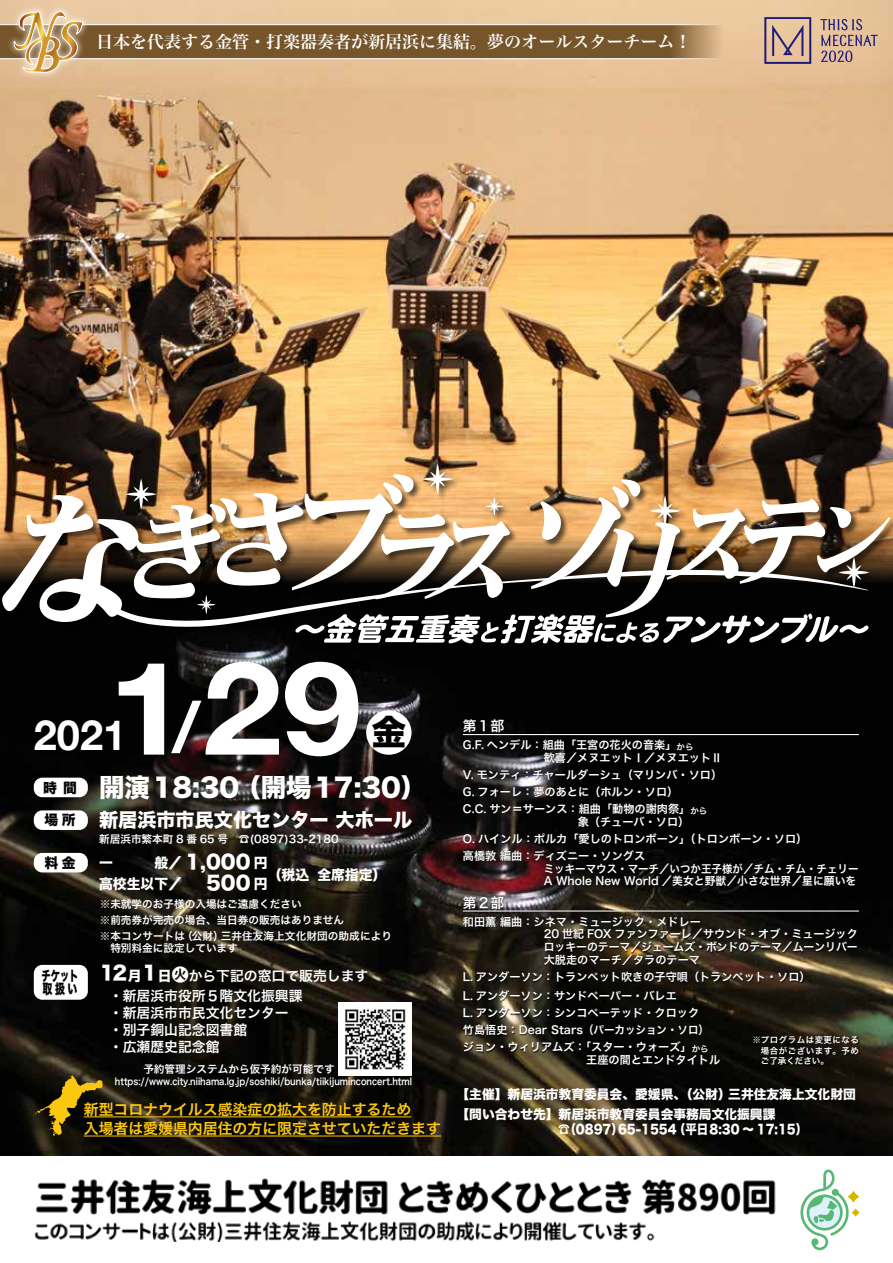
<style>
.page{position:relative;width:893px;height:1263px;background:#fff}
.page>*{position:absolute;margin:0;border:0;box-sizing:border-box;transform-origin:0 0}
.t1{font:700 41.55px "Helvetica Neue";color:#fff}
.t2{font:34.8px "Hira Kaku Std N W8";color:#000}
.t3{font:25.5px "Hira Kaku Std N W8";color:#fff}
.t4{font:19.2px "Hira Kaku Std N W8";color:#fff}
.t5{font:16.95px "Hira Min Pro N W6";color:#fff}
.t6{font:14.85px/19.2px "Hira Kaku Pro N W6";color:#fcc80f}
.t7{font:13.8px/17px "Hira Kaku Pro N W6";color:#fff}
.t8{font:13.8px/21.3px "Hira Kaku Std N W8";color:#fff}
.t9{font:13.8px "Hira Kaku Pro W6";color:#fff}
.t10{font:13.8px/13.8px "Hira Kaku Std N W8";letter-spacing:.25em;color:#000;scale:.67 1}
.t11{font:13.8px "Hira Kaku Std N W8";letter-spacing:.25em;color:#000}
.t12{font:12.75px/20.2px "Hira Kaku Std N W8";color:#fff}
.t13{font:12.75px "Hira Kaku Std N W8";color:#fff;scale:.91 1}
.t14{font:11.1px/17px "Hira Kaku Pro N W6";color:#fff}
.t15{font:11.1px/12.8px "Hira Kaku Pro N W6";color:#fff;scale:.94 1}
.t16{font:10.65px/15.9px "Hira Kaku Pro N W6";color:#fff}
.t17{font:9.6px "Hira Kaku Pro N W6";color:#fff;scale:.86 1}
.t18{font:8.55px/10.6px "Hira Kaku Pro N W6";letter-spacing:.055em;color:#fff;text-align:justify}
.s1{font-size:70.2px}
.s2{font-size:129.9px}
.s3{font-size:19.2px}
.s4{font-size:13.8px}
.s5{font-family:"Hira Kaku Std N W8";font-size:19.2px}
.s6{font-family:"Hira Kaku Std N W8"}
.s7{font-size:16.95px}
</style>
<div class="page">
<img style="left:0;top:589px;width:893px;height:567px">
<img style="left:0;top:0;width:893px;height:589px">
<div style="left:2px;top:464px;width:891px;height:188px;background:#000"></div>
<img style="left:1px;top:464px;width:889px;height:179px">
<div style="left:463px;top:720px;width:398px;height:346px;background:#000;opacity:.8"></div>
<hr style="left:463px;top:734px;width:396px;height:1px;background:#fff">
<hr style="left:463px;top:910px;width:396px;height:1px;background:#fff">
<div style="left:753px;top:1036px;width:107px;height:30px;background:#000;opacity:.75"></div>
<div style="left:366px;top:710px;width:45px;height:45px;background:#fff;border-radius:50%"></div>
<div style="left:34px;top:778px;width:54px;height:19px;background:#fff;border-radius:9px"></div>
<div style="left:34px;top:810px;width:54px;height:20px;background:#fff;border-radius:9px"></div>
<div style="left:34px;top:853px;width:54px;height:19px;background:#fff;border-radius:9px"></div>
<div style="left:34px;top:965px;width:54px;height:35px;background:#fff;border-radius:9px"></div>
<div style="left:6px;top:4px;width:85px;height:76px;background:#fff;opacity:.75"></div>
<svg style="left:0;top:11px;width:725px;height:62px;background:#b29167"></svg>
<img style="left:35px;top:1178px;width:741px;height:64px">
<svg style="left:800px;top:1169px;width:60px;height:81px"></svg>
<svg style="left:820px;top:19px;width:58px;height:43px;background:#bfa192"></svg>
<svg style="left:764px;top:17px;width:47px;height:47px;background:#b39892"></svg>
<img style="left:339px;top:1002px;width:73px;height:73px">
<svg style="left:34px;top:1074px;width:69px;height:62px;background:#4c3e0b"></svg>
<hr style="left:84px;top:1116px;width:327px;height:1px;background:#fcc80f">
<hr style="left:84px;top:1136px;width:357px;height:1px;background:#fcc80f">
<h3 class="t5" style="left:96px;top:27px;width:597px">日本を代表する金管・打楽器奏者が新居浜に集結。夢のオールスターチーム！</h3>
<h1 class="t1" style="left:34px;top:702px;width:329px">2021 <span class="s1">/</span><span class="s2">29</span></h1>
<h2 class="t2" style="left:371px;top:713px;width:36px">金</h2>
<h3 class="t3" style="left:99px;top:773px;width:329px">開演18:30（開場17:30）</h3>
<h3 class="t4" style="left:99px;top:809px;width:315px">新居浜市市民文化センター大ホール</h3>
<p class="t16" style="left:99px;top:831px;width:241px">新居浜市繁本町 8 番 65 号　☎(0897)33-2180</p>
<p class="t8" style="left:99px;top:852px;width:170px">一　　　般／ <span class="s3">1,000</span> 円高校生以下／</p>
<p class="t11" style="left:43px;top:780px;width:35px">時間</p>
<p class="t11" style="left:45px;top:812px;width:33px">場所</p>
<p class="t11" style="left:45px;top:855px;width:33px">料金</p>
<h3 class="t4" style="left:206px;top:872px;width:63px">500 <span class="s4">円</span></h3>
<p class="t8" style="left:268px;top:864px;width:120px">（税込全席指定）</p>
<p class="t10" style="left:42px;top:969px;width:57px">チケット取扱い</p>
<p class="t16" style="left:100px;top:896px;width:294px">※未就学のお子様の入場はご遠慮ください<br>※前売券が完売の場合、当日券の販売はありません<br>※本コンサートは（公財）三井住友海上文化財団の助成により</p>
<p class="t16" style="left:110px;top:939px;width:129px">特別料金に設定しています</p>
<p class="t9" style="left:100px;top:963px;width:270px"><span class="s5">12</span><span class="s6">月</span><span class="s5">1</span><span class="s6">日</span><span class="s7">火</span>から下記の窓口で販売します</p>
<p class="t7" style="left:109px;top:987px;width:195px">・新居浜市役所５階文化振興課・新居浜市市民文化センター・別子銅山記念図書館<br>・広瀬歴史記念館</p>
<p class="t16" style="left:143px;top:1060px;width:193px">予約管理システムから仮予約が可能です</p>
<p class="t17" style="left:115px;top:1072px;width:347px">https://www.city.niihama.lg.jp/soshiki/bunka/tiikijuminconcert.html</p>
<h3 class="t6" style="left:84px;top:1099px;width:359px">新型コロナウイルス感染症の拡大を防止するため<br>入場者は愛媛県内居住の方に限定させていただきます</h3>
<p class="t7" style="left:463px;top:717px;width:43px">第１部</p>
<p class="t14" style="left:544px;top:738px;width:180px;line-height:12.8px;text-indent:-81px">G.F. ヘンデル：組曲「王宮の花火の音楽」<sub>から<br></sub>歓喜／メヌエットⅠ／メヌエットⅡ</p>
<p class="t14" style="left:463px;top:766px;width:261px">V. モンティ：チャールダーシュ（マリンバ・ソロ）<br>G. フォーレ：夢のあとに（ホルン・ソロ）<br>C.C. サン＝サーンス：組曲「動物の謝肉祭」<sub>から</sub></p>
<p class="t14" style="left:463px;top:813px;width:346px;text-indent:115px">象（チューバ・ソロ）<br>O. ハインル：ポルカ「愛しのトロンボーン」（トロンボーン・ソロ）高橋敦 編曲：ディズニー・ソングス</p>
<p class="t15" style="left:544px;top:861px;width:336px">ミッキーマウス・マーチ／いつか王子様が／チム・チム・チェリー<br>A Whole New World ／美女と野獣／小さな世界／星に願いを</p>
<p class="t7" style="left:463px;top:893px;width:43px">第２部</p>
<p class="t14" style="left:544px;top:915px;width:316px;line-height:12.8px;text-indent:-81px">和田薫 編曲：シネマ・ミュージック・メドレー<br>20 世紀 FOX ファンファーレ／サウンド・オブ・ミュージックロッキーのテーマ／ジェームズ・ボンドのテーマ／ムーンリバー大脱走のマーチ／タラのテーマ</p>
<p class="t14" style="left:463px;top:967px;width:349px;line-height:19.2px">L. アンダーソン：トランペット吹きの子守唄（トランペット・ソロ）<br>L. アンダーソン：サンドペーパー・バレエ</p>
<p class="t14" style="left:463px;top:1004px;width:248px">L. アンダーソン：シンコペーテッド・クロック竹島悟史：Dear Stars（パーカッション・ソロ）ジョン・ウィリアムズ：「スター・ウォーズ」<sub>から</sub></p>
<p class="t14" style="left:586px;top:1051px;width:135px">王座の間とエンドタイトル</p>
<p class="t18" style="left:761px;top:1034px;width:100px;text-indent:-9px">※プログラムは変更になる場合がございます。予めご了承ください。</p>
<p class="t12" style="left:457px;top:1085px;width:401px">【主催】新居浜市教育委員会、愛媛県、（公財）三井住友海上文化財団【問い合わせ先】新居浜市教育委員会事務局文化振興課</p>
<p class="t13" style="left:558px;top:1122px;width:275px">☎（0897）65-1554（平日8:30 〜 17:15）</p>
</div>
